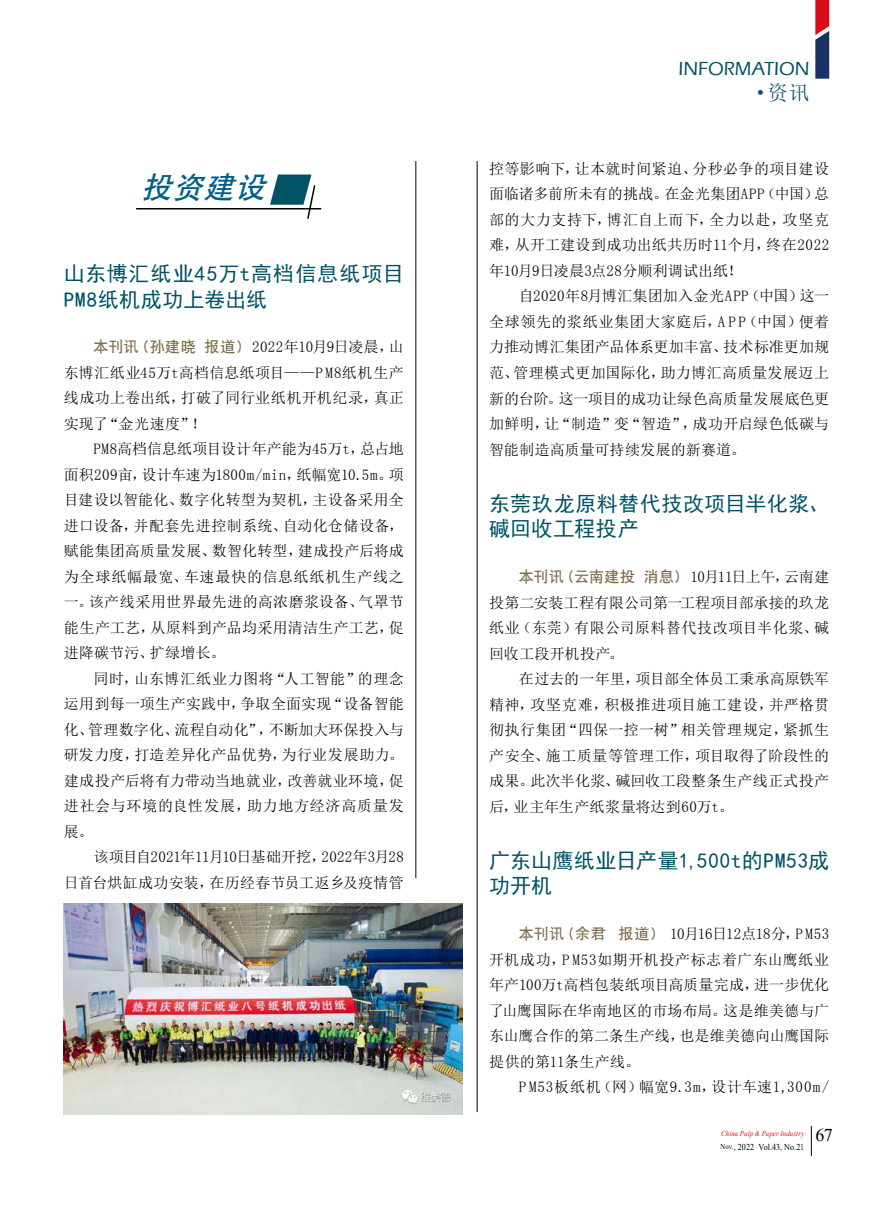
<style>
.page{position:relative;width:893px;height:1212px;background:#fff}
.page>*{position:absolute;margin:0;border:0;box-sizing:border-box;transform-origin:0 0}
.t1{font:italic 29.7px "H Yb 1 gj";color:#005e8a}
.t2{font:21px/25.5px "Sim Hei";letter-spacing:.03em;color:#005266}
.t3{font:21px "Sim Sun";color:#005266}
.t4{font:500 19.5px "Eras ITC";color:#005266}
.t5{font:18px "Times New Roman";color:#000}
.t6{font:15px/25.5px "Sim Sun";letter-spacing:.015em;color:#000;text-align:justify}
.t7{font:15px "Sim Sun";letter-spacing:.055em;color:#000}
.t8{font:9px "Times New Roman";letter-spacing:.005em;color:#000;scale:.9 1}
.t9{font:italic 7.5px "Times New Roman";letter-spacing:.02em;color:#e60212;scale:.9 1}
.s1{font-family:"H Yb 1 gj";color:#7d6b48}
.s2{font-size:7.5px}
.s3{font-family:"Sim Sun"}
</style>
<div class="page">
<hr style="left:477px;top:161px;width:1px;height:951px;background:#000">
<hr style="left:416px;top:161px;width:1px;height:717px;background:#000">
<hr style="left:136px;top:208px;width:185px;height:1px;background:#000">
<svg style="left:270px;top:174px;width:46px;height:45px"></svg>
<img style="left:64px;top:904px;width:399px;height:210px">
<svg style="left:815px;top:0;width:14px;height:79px"></svg>
<hr style="left:811px;top:1126px;width:1px;height:30px;background:#000">
<h1 class="t1" style="left:142px;top:173px;width:133px">投资建设</h1>
<h2 class="t2" style="left:64px;top:261px;width:342px">山东博汇纸业45万t高档信息纸项目<br>PM8纸机成功上卷出纸</h2>
<p class="t6" style="left:64px;top:334px;width:342px;text-indent:30px"><span class="s1">本刊讯（孙建晓 报道)</span> 2022年10月9日凌晨，山东博汇纸业45万t高档信息纸项目——P M8纸机生产线成功上卷出纸，打破了同行业纸机开机纪录，真正实现了“金光速度”！</p>
<p class="t6" style="left:64px;top:436px;width:342px;text-indent:30px">PM8高档信息纸项目设计年产能为45万t，总占地面积209亩，设计车速为1800m/min，纸幅宽10.5m。项目建设以智能化、数字化转型为契机，主设备采用全进口设备，并配套先进控制系统、自动化仓储设备，赋能集团高质量发展、数智化转型，建成投产后将成为全球纸幅最宽、车速最快的信息纸纸机生产线之一。该产线采用世界最先进的高浓磨浆设备、气罩节能生产工艺，从原料到产品均采用清洁生产工艺，促进降碳节污、扩绿增长。</p>
<p class="t6" style="left:64px;top:666px;width:342px;text-indent:30px">同时，山东博汇纸业力图将“人工智能”的理念运用到每一项生产实践中，争取全面实现“设备智能化、管理数字化、流程自动化”，不断加大环保投入与研发力度，打造差异化产品优势，为行业发展助力。建成投产后将有力带动当地就业，改善就业环境，促进社会与环境的良性发展，助力地方经济高质量发展。</p>
<p class="t6" style="left:64px;top:844px;width:342px;text-align:right">该项目自2021年11月10日基础开挖，2022年3月28<br>日首台烘缸成功安装，在历经春节员工返乡及疫情管</p>
<h3 class="t4" style="left:678px;top:58px;width:59px">INFORMAT</h3>
<h3 class="t4" style="left:774px;top:58px;width:34px">ION</h3>
<h2 class="t3" style="left:750px;top:82px;width:61px">·资讯</h2>
<p class="t6" style="left:489px;top:156px;width:342px">控等影响下，让本就时间紧迫、分秒必争的项目建设面临诸多前所未有的挑战。在金光集团APP（中国）总部的大力支持下，博汇自上而下，全力以赴，攻坚克难，从开工建设到成功出纸共历时11个月，终在2022年10月9日凌晨3点28分顺利调试出纸！</p>
<p class="t6" style="left:489px;top:283px;width:342px;text-indent:30px">自2020年8月博汇集团加入金光APP（中国）这一全球领先的浆纸业集团大家庭后，A P P（中国）便着力推动博汇集团产品体系更加丰富、技术标准更加规范、管理模式更加国际化，助力博汇高质量发展迈上新的台阶。这一项目的成功让绿色高质量发展底色更加鲜明，让“制造”变“智造”，成功开启绿色低碳与智能制造高质量可持续发展的新赛道。</p>
<h2 class="t2" style="left:489px;top:490px;width:342px">东莞玖龙原料替代技改项目半化浆、碱回收工程投产</h2>
<p class="t6" style="left:489px;top:564px;width:342px;text-indent:30px"><span class="s1">本刊讯（云南建投 消息)</span> 10月11日上午，云南建投第二安装工程有限公司第一工程项目部承接的玖龙纸业（东莞）有限公司原料替代技改项目半化浆、碱回收工段开机投产。</p>
<p class="t6" style="left:489px;top:666px;width:342px;text-indent:30px">在过去的一年里，项目部全体员工秉承高原铁军精神，攻坚克难，积极推进项目施工建设，并严格贯彻执行集团“四保一控一树”相关管理规定，紧抓生产安全、施工质量等管理工作，项目取得了阶段性的成果。此次半化浆、碱回收工段整条生产线正式投产后，业主年生产纸浆量将达到60万t。</p>
<h2 class="t2" style="left:489px;top:847px;width:342px">广东山鹰纸业日产量1,500t的PM53成功开机</h2>
<p class="t6" style="left:489px;top:921px;width:342px;text-indent:30px"><span class="s1">本刊讯（余君 报道)</span> 10月16日12点18分，P M53开机成功，P M53如期开机投产标志着广东山鹰纸业年产100万t高档包装纸项目高质量完成，进一步优化了山鹰国际在华南地区的市场布局。这是维美德与广东山鹰合作的第二条生产线，也是维美德向山鹰国际提供的第11条生产线。</p>
<p class="t7" style="left:519px;top:1079px;width:312px">P M53板纸机（网）幅宽9.3m，设计车速1,300m/</p>
<p class="t9" style="left:721px;top:1129px;width:94px">China Pulp &amp; Paper Industry</p>
<p class="t8" style="left:720px;top:1140px;width:95px"><span class="s2">Nov.</span>, 2022 Vol.43, No.2<span class="s3">1</span></p>
<p class="t5" style="left:815px;top:1122px;width:19px">67</p>
</div>
